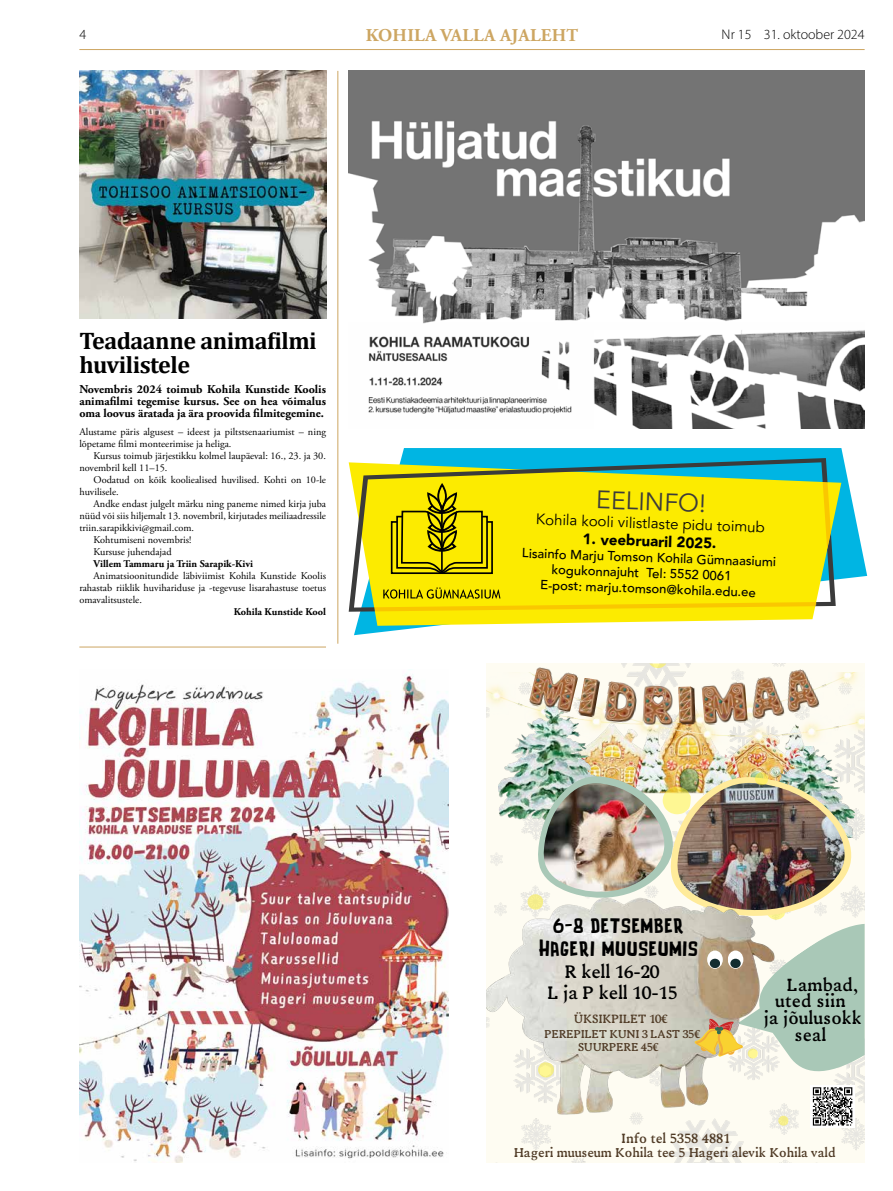
<style>
.page{position:relative;width:893px;height:1191px;background:#fff}
.page>*{position:absolute;margin:0;border:0;box-sizing:border-box;transform-origin:0 0}
.t1{font:25px "Avenir LT Std";color:#3b3b3b}
.t2{font:700 24px/24px "Cambria";letter-spacing:-.02em;color:#000}
.t3{font:19.5px/21.2px "Ireene";letter-spacing:-.015em;color:#000;text-align:center}
.t4{font:19px "Ireene";color:#000}
.t5{font:19px/23.3px "Luducudu";letter-spacing:.075em;color:#000;text-align:center}
.t6{font:700 18px "Adobe Garamond Pro";letter-spacing:.015em;color:#cda662}
.t7{font:15px "Avenir LT Std";color:#000}
.t8{font:900 15px "Avenir LT Std";color:#000}
.t9{font:14.5px "Ireene";letter-spacing:-.01em;color:#503b26}
.t10{font:300 14px "Myriad Pro";color:#000}
.t11{font:13.8px "Ireene";letter-spacing:-.01em;color:#503b26}
.t12{font:500 13px "Avenir LT Std";color:#000}
.t13{font:12.9px "Ireene";letter-spacing:-.035em;color:#503b26}
.t14{font:12.3px/12.9px "Ireene";letter-spacing:-.035em;color:#503b26}
.t15{font:700 12px/12px "Adobe Garamond Pro";color:#000;text-align:justify}
.t16{font:10.3px/12px "Adobe Garamond Pro";color:#000}
.t17{font:700 10.3px "Adobe Garamond Pro";color:#000}
</style>
<div class="page">
<hr style="left:79px;top:49px;width:786px;height:1px;background:#cda662">
<img style="left:79px;top:71px;width:248px;height:247px">
<hr style="left:337px;top:71px;width:1px;height:572px;background:#cda662">
<hr style="left:79px;top:646px;width:247px;height:1px;background:#cda662">
<img style="left:349px;top:71px;width:516px;height:357px">
<img style="left:79px;top:669px;width:369px;height:493px">
<img style="left:486px;top:663px;width:379px;height:499px">
<img style="left:606px;top:744px;width:203px;height:32px">
<img style="left:486px;top:672px;width:379px;height:72px">
<img style="left:499px;top:700px;width:107px;height:120px">
<div style="left:810px;top:1085px;width:45px;height:42px;background:#fff"></div>
<svg style="left:812px;top:1087px;width:41px;height:39px"></svg>
<img style="left:604px;top:681px;width:37px;height:44px">
<img style="left:642px;top:684px;width:39px;height:43px">
<img style="left:578px;top:677px;width:22px;height:40px">
<img style="left:528px;top:665px;width:51px;height:48px">
<img style="left:701px;top:682px;width:47px;height:43px">
<img style="left:778px;top:666px;width:44px;height:47px">
<img style="left:745px;top:675px;width:42px;height:45px">
<img style="left:678px;top:686px;width:17px;height:38px">
<img style="left:776px;top:747px;width:79px;height:29px">
<img style="left:486px;top:896px;width:295px;height:220px">
<svg style="left:649px;top:663px;width:17px;height:5px"></svg>
<svg style="left:778px;top:1115px;width:10px;height:10px"></svg>
<svg style="left:755px;top:772px;width:13px;height:4px"></svg>
<img style="left:537px;top:776px;width:328px;height:303px">
<svg style="left:748px;top:1048px;width:10px;height:10px"></svg>
<svg style="left:527px;top:894px;width:16px;height:15px"></svg>
<svg style="left:354px;top:448px;width:513px;height:187px"></svg>
<svg style="left:349px;top:462px;width:492px;height:164px;fill:#fceb00"></svg>
<svg style="left:349px;top:458px;width:478px;height:153px"></svg>
<svg style="left:374px;top:482px;width:462px;height:129px"></svg>
<hr style="left:441px;top:513px;width:2px;height:59px;background:#000">
<h3 class="t10" style="left:79px;top:26px;width:8px">4</h3>
<h3 class="t6" style="left:366px;top:25px;width:214px">KOHILA VALLA AJALEHT</h3>
<h3 class="t10" style="left:722px;top:26px;width:144px">Nr 15 31. oktoober 2024</h3>
<h2 class="t2" style="left:79px;top:327px;width:239px">Teadaanne animafilmi huvilistele</h2>
<p class="t15" style="left:79px;top:383px;width:248px">Novembris 2024 toimub Kohila Kunstide Koolis animafilmi tegemise kursus. See on hea võimalus oma loovus äratada ja ära proovida filmitegemine.</p>
<p class="t16" style="left:79px;top:426px;width:248px">Alustame päris algusest – ideest ja piltstsenaariumist – ning lõpetame filmi monteerimise ja heliga.</p>
<p class="t16" style="left:79px;top:450px;width:248px;text-indent:14px">Kursus toimub järjestikku kolmel laupäeval: 16., 23. ja 30. novembril kell 11–15.</p>
<p class="t16" style="left:79px;top:474px;width:248px;text-indent:14px">Oodatud on kõik kooliealised huvilised. Kohti on 10-le huvilisele.</p>
<p class="t16" style="left:94px;top:498px;width:234px">Andke endast julgelt märku ning paneme nimed kirja juba</p>
<p class="t16" style="left:79px;top:510px;width:248px">nüüd või siis hiljemalt 13. novembril, kirjutades meiliaadressile</p>
<p class="t16" style="left:79px;top:522px;width:116px">triin.sarapikkivi@gmail.com.</p>
<p class="t16" style="left:94px;top:534px;width:99px">Kohtumiseni novembris!</p>
<p class="t16" style="left:94px;top:546px;width:80px">Kursuse juhendajad</p>
<p class="t17" style="left:94px;top:557px;width:161px">Villem Tammaru ja Triin Sarapik-Kivi</p>
<p class="t16" style="left:79px;top:570px;width:248px;text-align:justify;text-indent:14px">Animatsioonitundide läbiviimist Kohila Kunstide Koolis rahastab riiklik huvihariduse ja -tegevuse lisarahastuse toetus omavalitsustele.</p>
<p class="t17" style="left:234px;top:605px;width:94px">Kohila Kunstide Kool</p>
<h1 class="t1" style="left:597px;top:485px;width:111px;rotate:2deg">EELINFO!</h1>
<h3 class="t7" style="left:536px;top:510px;width:231px;rotate:2deg">Kohila kooli vilistlaste pidu toimub</h3>
<h3 class="t8" style="left:583px;top:529px;width:135px;rotate:2deg">1. veebruaril 2025.</h3>
<p class="t12" style="left:522px;top:545px;width:256px;rotate:2deg">Lisainfo Marju Tomson Kohila Gümnaasiumi</p>
<p class="t12" style="left:552px;top:562px;width:181px;rotate:2deg">kogukonnajuht Tel: 5552 0061</p>
<p class="t12" style="left:541px;top:577px;width:217px;rotate:2deg">E-post: marju.tomson@kohila.edu.ee</p>
<h3 class="t5" style="left:539px;top:911px;width:160px">6-8 detsember<br>Hageri muuseumis</h3>
<h3 class="t3" style="left:547px;top:961px;width:132px">R kell 16-20<br>L ja P kell 10-15</h3>
<p class="t14" style="left:578px;top:1027px;width:124px;text-indent:-34px">PEREPILET KUNI 3 LAST 35€<br>SUURPERE 45€</p>
<p class="t13" style="left:574px;top:1010px;width:96px">ÜKSIKPILET 10€</p>
<h3 class="t4" style="left:787px;top:972px;width:73px">Lambad,</h3>
<h3 class="t4" style="left:775px;top:989px;width:72px">uted siin</h3>
<h3 class="t4" style="left:764px;top:1005px;width:100px">ja jõulusokk</h3>
<h3 class="t4" style="left:794px;top:1022px;width:33px">seal</h3>
<h3 class="t9" style="left:621px;top:1129px;width:111px">Info tel 5358 4881</h3>
<h3 class="t11" style="left:514px;top:1144px;width:323px">Hageri muuseum Kohila tee 5 Hageri alevik Kohila vald</h3>
</div>
